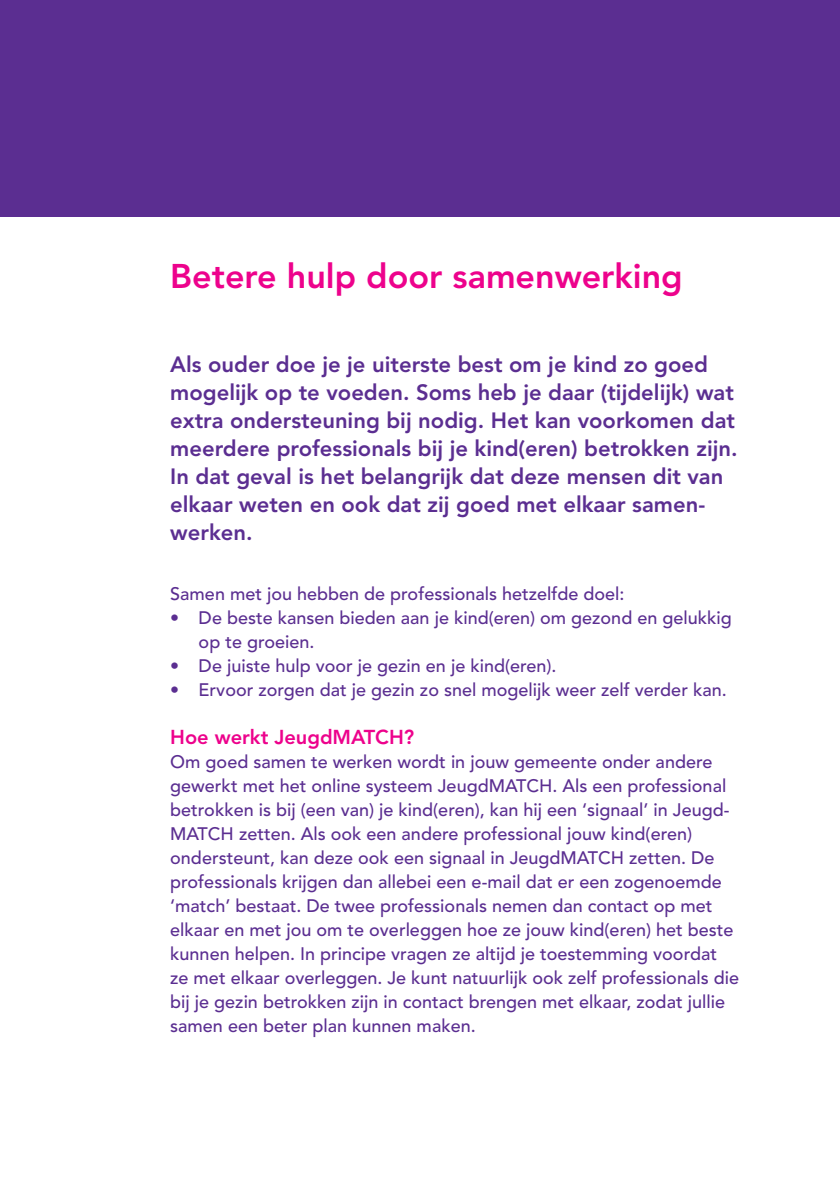
<style>
.page{position:relative;width:840px;height:1191px;background:#fff}
.page>*{position:absolute;margin:0;border:0;box-sizing:border-box;transform-origin:0 0}
.t1{font:800 34px "Avenir LT Std";color:#ed028c}
.t2{font:800 22px/28px "Avenir LT Std";color:#5b2e91}
.t3{font:800 20px "Avenir LT Std";color:#ed028c}
.t4{font:500 18px/24px "Avenir LT Std";color:#5b2e91}
</style>
<div class="page">
<div style="left:0;top:0;width:839px;height:216px;background:#5b2e91"></div>
<h1 class="t1" style="left:170px;top:256px;width:513px">Betere hulp door samenwerking</h1>
<p class="t2" style="left:170px;top:350px;width:568px">Als ouder doe je je uiterste best om je kind zo goed mogelijk op te voeden. Soms heb je daar (tijdelijk) wat extra ondersteuning bij nodig. Het kan voorkomen dat meerdere professionals bij je kind(eren) betrokken zijn.<br>In dat geval is het belangrijk dat deze mensen dit van elkaar weten en ook dat zij goed met elkaar samen&shy;werken.</p>
<p class="t4" style="left:170px;top:582px;width:455px">Samen met jou hebben de professionals hetzelfde doel:</p>
<p class="t4" style="left:198px;top:606px;width:534px;text-indent:-28px">• De beste kansen bieden aan je kind(eren) om gezond en gelukkig op te groeien.</p>
<p class="t4" style="left:170px;top:654px;width:387px">• De juiste hulp voor je gezin en je kind(eren).</p>
<p class="t4" style="left:170px;top:678px;width:557px">• Ervoor zorgen dat je gezin zo snel mogelijk weer zelf verder kan.</p>
<p class="t3" style="left:170px;top:725px;width:245px">Hoe werkt JeugdMATCH?</p>
<p class="t4" style="left:170px;top:750px;width:570px">Om goed samen te werken wordt in jouw gemeente onder andere gewerkt met het online systeem JeugdMATCH. Als een professional betrokken is bij (een van) je kind(eren), kan hij een ‘signaal’ in Jeugd-MATCH zetten. Als ook een andere professional jouw kind(eren) ondersteunt, kan deze ook een signaal in JeugdMATCH zetten. De professionals krijgen dan allebei een e-mail dat er een zogenoemde ‘match’ bestaat. De twee professionals nemen dan contact op met elkaar en met jou om te overleggen hoe ze jouw kind(eren) het beste kunnen helpen. In principe vragen ze altijd je toestemming voordat ze met elkaar overleggen. Je kunt natuurlijk ook zelf professionals die bij je gezin betrokken zijn in contact brengen met elkaar, zodat jullie samen een beter plan kunnen maken.</p>
</div>
